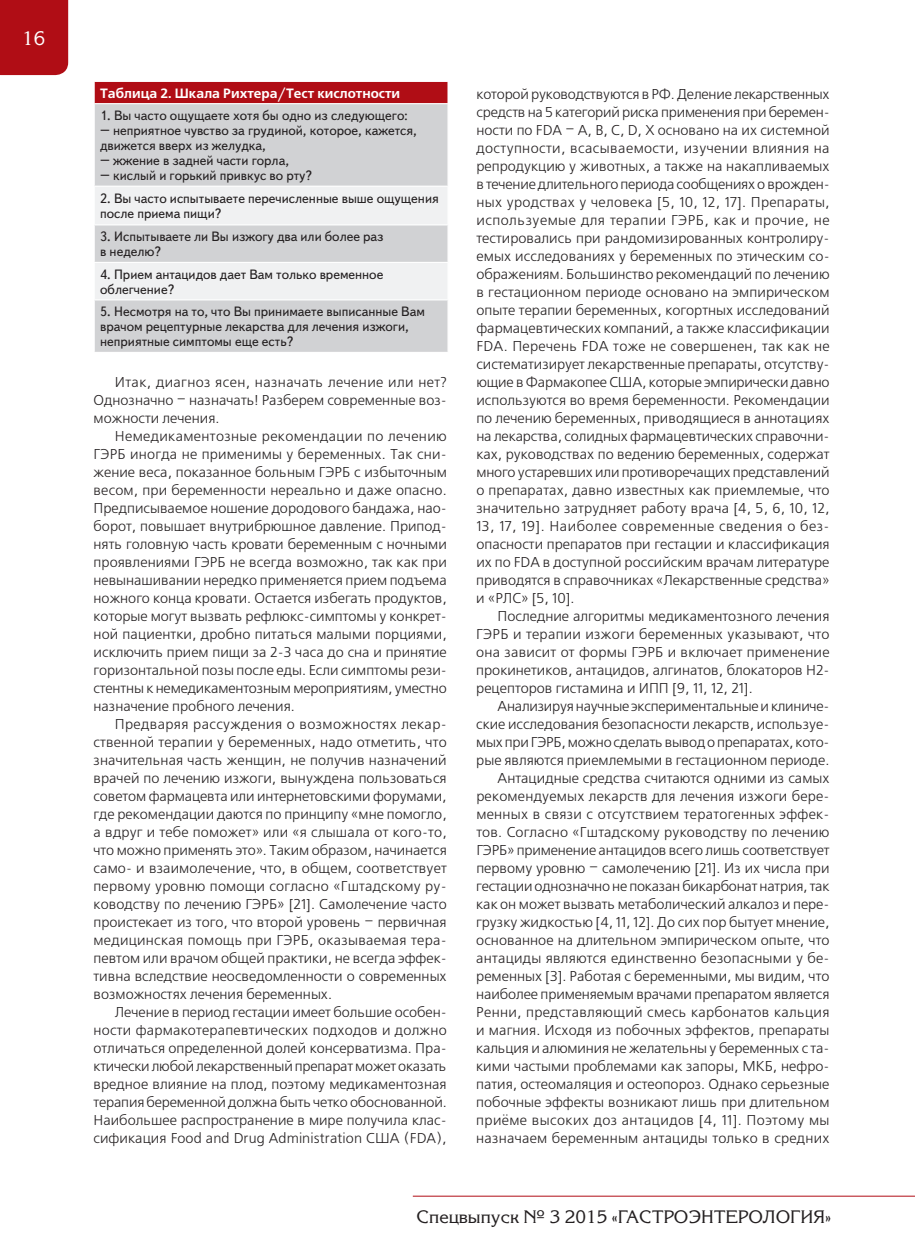
<style>
.page{position:relative;width:915px;height:1255px;background:#fff}
.page>*{position:absolute;margin:0;border:0;box-sizing:border-box;transform-origin:0 0}
.t1{font:19.5px "Korinna C";color:#fff}
.t2{font:18px "Korinna C";color:#231f20}
.t3{font:14.25px/18px "Free Set C";color:#231f20;text-align:justify}
.t4{font:13.5px/15px "Text Book C";color:#231f20}
.t5{font:700 13.5px "Free Set C";color:#fff}
</style>
<div class="page">
<div style="left:0;top:0;width:68px;height:75px;background:#b00d15"></div>
<hr style="left:412px;top:1195px;width:502px;height:1px;background:#b00d15">
<div style="left:94px;top:81px;width:354px;height:23px;background:#b00d15"></div>
<div style="left:95px;top:104px;width:352px;height:248px;background:#d1d2d4"></div>
<svg style="left:95px;top:187px;width:352px;height:112px"></svg>
<hr style="left:94px;top:81px;width:354px;height:1px;background:#fff">
<svg style="left:94px;top:82px;width:1px;height:21px"></svg>
<svg style="left:447px;top:82px;width:1px;height:21px"></svg>
<hr style="left:94px;top:103px;width:354px;height:1px;background:#fff">
<hr style="left:94px;top:186px;width:354px;height:1px;background:#fff">
<hr style="left:94px;top:224px;width:354px;height:1px;background:#fff">
<hr style="left:94px;top:262px;width:354px;height:1px;background:#fff">
<hr style="left:94px;top:299px;width:354px;height:1px;background:#fff">
<h1 class="t1" style="left:22px;top:27px;width:25px">16</h1>
<p class="t5" style="left:100px;top:85px;width:301px">Таблица 2. Шкала Рихтера/Тест кислотности</p>
<p class="t4" style="left:100px;top:108px;width:309px">1. Вы часто ощущаете хотя бы одно из следующего:</p>
<p class="t4" style="left:100px;top:123px;width:318px">– неприятное чувство за грудиной, которое, кажется, движется вверх из желудка,</p>
<p class="t4" style="left:100px;top:153px;width:190px">– жжение в задней части горла,</p>
<p class="t4" style="left:100px;top:168px;width:213px">– кислый и горький привкус во рту?</p>
<p class="t4" style="left:100px;top:191px;width:340px">2. Вы часто испытываете перечисленные выше ощущения после приема пищи?</p>
<p class="t4" style="left:100px;top:229px;width:285px">3. Испытываете ли Вы изжогу два или более раз в неделю?</p>
<p class="t4" style="left:100px;top:267px;width:284px">4. Прием антацидов дает Вам только временное облегчение?</p>
<p class="t4" style="left:100px;top:304px;width:326px">5. Несмотря на то, что Вы принимаете выписанные Вам врачом рецептурные лекарства для лечения изжоги, неприятные симптомы еще есть?</p>
<p class="t3" style="left:94px;top:374px;width:354px;text-indent:21px">Итак, диагноз ясен, назначать лечение или нет?<br>Однозначно – назначать! Разберем современные воз&shy;можности лечения.</p>
<p class="t3" style="left:93px;top:428px;width:354px;text-indent:21px">Немедикаментозные рекомендации по лечению ГЭРБ иногда не применимы у беременных. Так сни&shy;жение веса, показанное больным ГЭРБ с избыточным весом, при беременности нереально и даже опасно.<br>Предписываемое ношение дородового бандажа, нао&shy;борот, повышает внутрибрюшное давление. Припод&shy;нять головную часть кровати беременным с ночными проявлениями ГЭРБ не всегда возможно, так как при невынашивании нередко применяется прием подъема ножного конца кровати. Остается избегать продуктов, которые могут вызвать рефлюкс-симптомы у конкрет&shy;ной пациентки, дробно питаться малыми порциями, исключить прием пищи за 2-3 часа до сна и принятие горизонтальной позы после еды. Если симптомы рези&shy;стентны к немедикаментозным мероприятиям, уместно назначение пробного лечения.</p>
<p class="t3" style="left:93px;top:716px;width:355px;text-indent:21px">Предваряя рассуждения о возможностях лекар&shy;ственной терапии у беременных, надо отметить, что значительная часть женщин, не получив назначений врачей по лечению изжоги, вынуждена пользоваться советом фармацевта или интернетовскими форумами, где рекомендации даются по принципу «мне помогло, а вдруг и тебе поможет» или «я слышала от кого-то, что можно применять это». Таким образом, начинается само- и взаимолечение, что, в общем, соответствует первому уровню помощи согласно «Гштадскому ру&shy;ководству по лечению ГЭРБ» [21]. Самолечение часто проистекает из того, что второй уровень – первичная медицинская помощь при ГЭРБ, оказываемая тера&shy;певтом или врачом общей практики, не всегда эффек&shy;тивна вследствие неосведомленности о современных возможностях лечения беременных.</p>
<p class="t3" style="left:93px;top:1003px;width:354px;text-indent:21px">Лечение в период гестации имеет большие особен&shy;ности фармакотерапевтических подходов и должно отличаться определенной долей консерватизма. Пра&shy;ктически любой лекарственный препарат может оказать вредное влияние на плод, поэтому медикаментозная терапия беременной должна быть четко обоснованной.<br>Наибольшее распространение в мире получила клас&shy;сификация Food and Drug Administration США (FDA),</p>
<p class="t3" style="left:476px;top:85px;width:355px">которой руководствуются в РФ. Деление лекарственных средств на 5 категорий риска применения при беремен&shy;ности по FDA – А, В, С, D, Х основано на их системной доступности, всасываемости, изучении влияния на репродукцию у животных, а также на накапливаемых в течениедлительногопериода сообщениях о врожден&shy;ных уродствах у человека [5, 10, 12, 17]. Препараты, используемые для терапии ГЭРБ, как и прочие, не тестировались при рандомизированных контролиру&shy;емых исследованиях у беременных по этическим со&shy;ображениям. Большинство рекомендаций по лечению в гестационном периоде основано на эмпирическом опыте терапии беременных, когортных исследований фармацевтических компаний, а также классификации FDА. Перечень FDА тоже не совершенен, так как не систематизирует лекарственные препараты, отсутству&shy;ющие в Фармакопее США, которые эмпирически давно используются во время беременности. Рекомендации по лечению беременных, приводящиеся в аннотациях на лекарства, солидных фармацевтических справочни&shy;ках, руководствах по ведению беременных, содержат много устаревших или противоречащих представлений о препаратах, давно известных как приемлемые, что значительно затрудняет работу врача [4, 5, 6, 10, 12, 13, 17, 19]. Наиболее современные сведения о без&shy;опасности препаратов при гестации и классификация их по FDA в доступной российским врачам литературе приводятся в справочниках «Лекарственные средства» и «РЛС» [5, 10].</p>
<p class="t3" style="left:476px;top:607px;width:354px;text-indent:21px">Последние алгоритмы медикаментозного лечения ГЭРБ и терапии изжоги беременных указывают, что она зависит от формы ГЭРБ и включает применение прокинетиков, антацидов, алгинатов, блокаторов H2- рецепторов гистамина и ИПП [9, 11, 12, 21].</p>
<p class="t3" style="left:476px;top:697px;width:355px;text-align:right">Анализируянаучные экспериментальныеиклиниче&shy;ские исследования безопасности лекарств, используе&shy;мыхприГЭРБ,можносделатьвыводопрепаратах, кото&shy;рые являются приемлемыми в гестационном периоде.<br>Антацидные средства считаются одними из самых рекомендуемых лекарств для лечения изжоги бере&shy;менных в связи с отсутствием тератогенных эффек&shy;тов. Согласно «Гштадскому руководству по лечению ГЭРБ» применение антацидов всего лишь соответствует первому уровню – самолечению [21]. Из их числа при гестации однозначно не показан бикарбонат натрия, так как он может вызвать метаболический алкалоз и пере&shy;грузку жидкостью [4, 11, 12]. До сих пор бытует мнение, основанное на длительном эмпирическом опыте, что антациды являются единственно безопасными у бе&shy;ременных [3]. Работая с беременными, мы видим, что наиболее применяемым врачами препаратом является Ренни, представляющий смесь карбонатов кальция и магния. Исходя из побочных эффектов, препараты кальция и алюминия не желательны у беременных с та&shy;кими частыми проблемами как запоры, МКБ, нефро&shy;патия, остеомаляция и остеопороз. Однако серьезные побочные эффекты возникают лишь при длительном приёме высоких доз антацидов [4, 11]. Поэтому мы назначаем беременным антациды только в средних</p>
<p class="t2" style="left:416px;top:1206px;width:416px">Спецвыпуск № 3 2015 «ГАСТРОЭНТЕРОЛОГИЯ»</p>
</div>
